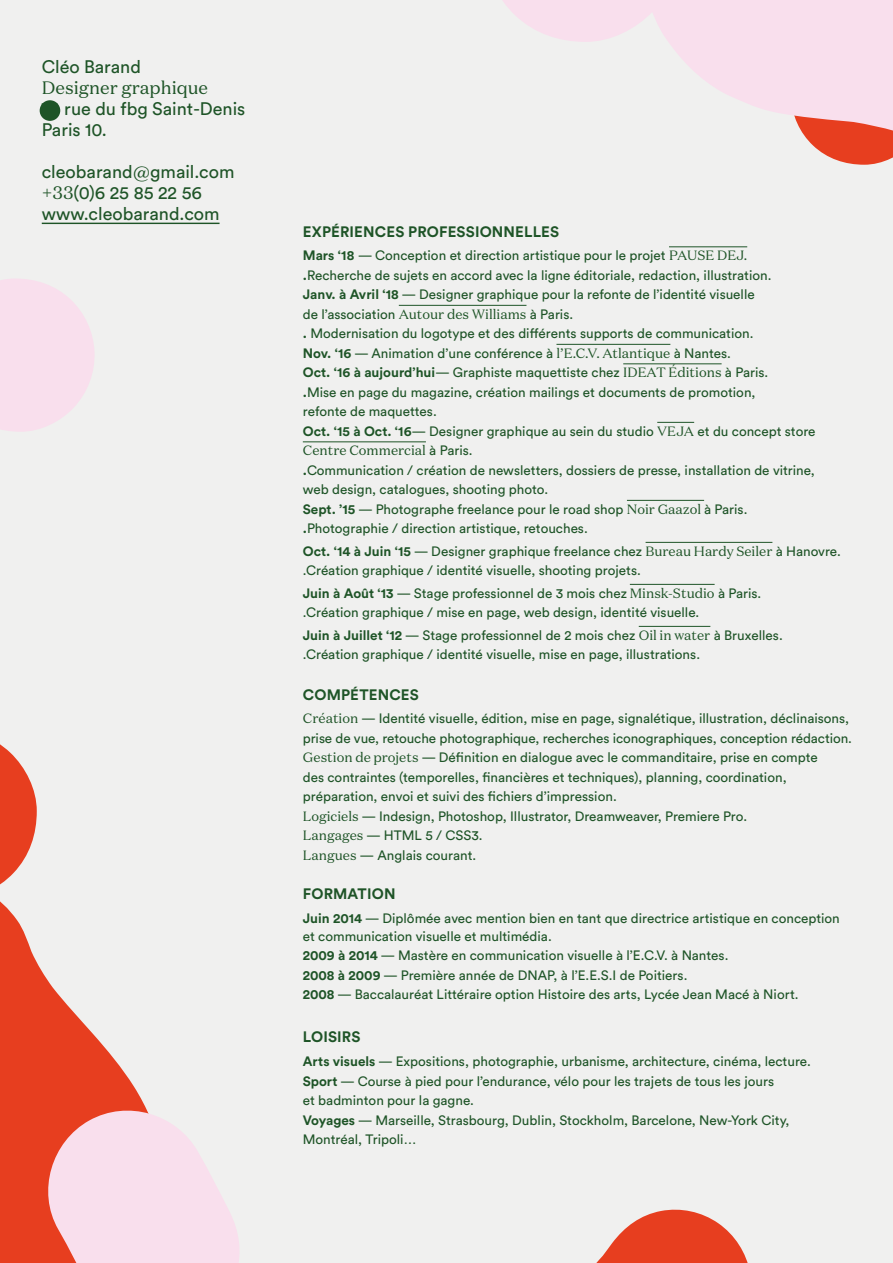
<style>
.page{position:relative;width:893px;height:1263px;background:#f0f0ef}
.page>*{position:absolute;margin:0;border:0;box-sizing:border-box;transform-origin:0 0}
.t1{font:18px/21px "Circular Std";color:#1e5427}
.t2{font:18px "Domaine Text";color:#1e5427}
.t3{font:700 15px "Circular Std";letter-spacing:.01em;color:#1e5427}
.t4{font:13.5px/19.5px "Circular Std";color:#1e5427}
.t5{font:13.5px "Domaine Text";color:#1e5427}
.s1{font-family:"Domaine Text"}
.s2{font-weight:700}
.s3{font-family:"Circular Std"}
</style>
<div class="page">
<hr style="left:42px;top:223px;width:178px;height:1px;background:#1e5427">
<hr style="left:669px;top:246px;width:78px;height:1px;background:#1e5427">
<hr style="left:399px;top:305px;width:127px;height:1px;background:#1e5427">
<hr style="left:556px;top:344px;width:114px;height:1px;background:#1e5427">
<hr style="left:623px;top:363px;width:99px;height:1px;background:#1e5427">
<hr style="left:657px;top:422px;width:37px;height:1px;background:#1e5427">
<hr style="left:303px;top:441px;width:123px;height:1px;background:#1e5427">
<hr style="left:627px;top:500px;width:77px;height:1px;background:#1e5427">
<hr style="left:646px;top:542px;width:126px;height:1px;background:#1e5427">
<hr style="left:630px;top:584px;width:85px;height:1px;background:#1e5427">
<hr style="left:639px;top:626px;width:71px;height:1px;background:#1e5427">
<svg style="left:0;top:744px;width:142px;height:519px"></svg>
<svg style="left:37px;top:1099px;width:202px;height:164px"></svg>
<svg style="left:0;top:279px;width:95px;height:153px"></svg>
<svg style="left:503px;top:0;width:134px;height:42px"></svg>
<svg style="left:637px;top:0;width:256px;height:165px;fill:#f9dfed"></svg>
<svg style="left:596px;top:1209px;width:152px;height:54px"></svg>
<div style="left:40px;top:100px;width:20px;height:21px;background:#1e5427;border-radius:50%"></div>
<h1 class="t1" style="left:42px;top:56px;width:101px">Cléo Barand</h1>
<h1 class="t2" style="left:42px;top:76px;width:168px">Designer graphique</h1>
<h1 class="t1" style="left:42px;top:98px;width:205px">74 rue du fbg Saint-Denis<br>Paris 10.</h1>
<h1 class="t1" style="left:42px;top:161px;width:194px">cleobarand<span class="s1">@</span>gmail.com <span class="s1">+33</span>(0)6 25 85 22 56 www.cleobarand.com</h1>
<p class="t3" style="left:303px;top:222px;width:258px">EXPÉRIENCES PROFESSIONNELLES</p>
<p class="t4" style="left:303px;top:246px;width:514px"><span class="s2">Mars ‘18</span> — Conception et direction artistique pour le projet <span class="s1">PAUSE DEJ. </span><span class="s2">.</span>Recherche de sujets en accord avec la ligne éditoriale, redaction, illustration.<br><span class="s2">Janv. à Avril ‘18</span> — Designer graphique pour la refonte de l’identité visuelle<br>de l’association <span class="s1">Autour des Williams</span> à Paris.<br><span class="s2">.</span> Modernisation du logotype et des différents supports de communication.<br><span class="s2">Nov. ‘16</span> — Animation d’une conférence à <span class="s1">l’E.C.V. Atlantique</span> à Nantes.<br><span class="s2">Oct. ‘16 à aujourd’hui</span>— Graphiste maquettiste chez <span class="s1">IDEAT Éditions</span> à Paris.<br><span class="s2">.</span>Mise en page du magazine, création mailings et documents de promotion,<br>refonte de maquettes.<br><span class="s2">Oct. ‘15 à Oct. ‘16</span>— Designer graphique au sein du studio <span class="s1">VEJA</span> et du concept store</p>
<p class="t5" style="left:303px;top:442px;width:171px">Centre Commercial <span class="s3">à Paris.</span></p>
<p class="t4" style="left:303px;top:460px;width:514px"><span class="s2">.</span>Communication / création de newsletters, dossiers de presse, installation de vitrine, web design, catalogues, shooting photo.<br><span class="s2">Sept. ’15</span> — Photographe freelance pour le road shop <span class="s1">Noir Gaazol</span> à Paris. <span class="s2">.</span>Photographie / direction artistique, retouches.</p>
<p class="t4" style="left:303px;top:541px;width:539px"><span class="s2">Oct. ‘14 à Juin ‘15</span> — Designer graphique freelance chez <span class="s1">Bureau Hardy Seiler</span> à Hanovre. .Création graphique / identité visuelle, shooting projets.</p>
<p class="t4" style="left:303px;top:583px;width:460px"><span class="s2">Juin à Août ‘13</span> — Stage professionnel de 3 mois chez <span class="s1">Minsk-Studio</span> à Paris. .Création graphique / mise en page, web design, identité visuelle.</p>
<p class="t4" style="left:303px;top:625px;width:481px"><span class="s2">Juin à Juillet ‘12</span> — Stage professionnel de 2 mois chez <span class="s1">Oil in water</span> à Bruxelles. .Création graphique / identité visuelle, mise en page, illustrations.</p>
<p class="t3" style="left:303px;top:684px;width:117px">COMPÉTENCES</p>
<p class="t4" style="left:303px;top:709px;width:551px"><span class="s1">Création</span> — Identité visuelle, édition, mise en page, signalétique, illustration, déclinaisons, prise de vue, retouche photographique, recherches iconographiques, conception rédaction.<br><span class="s1">Gestion de projets</span> — Définition en dialogue avec le commanditaire, prise en compte<br>des contraintes (temporelles, financières et techniques), planning, coordination, préparation, envoi et suivi des fichiers d’impression.<br><span class="s1">Logiciels</span> — Indesign, Photoshop, Illustrator, Dreamweaver, Premiere Pro.<br><span class="s1">Langages</span> — HTML 5 / CSS3.<br><span class="s1">Langues</span> — Anglais courant.</p>
<p class="t3" style="left:303px;top:884px;width:94px">FORMATION</p>
<p class="t4" style="left:303px;top:909px;width:539px;line-height:18px"><span class="s2">Juin 2014</span> — Diplômée avec mention bien en tant que directrice artistique en conception et communication visuelle et multimédia.</p>
<p class="t4" style="left:303px;top:945px;width:497px"><span class="s2">2009 à 2014</span> — Mastère en communication visuelle à l’E.C.V. à Nantes.<br><span class="s2">2008 à 2009</span> — Première année de DNAP, à l’E.E.S.I de Poitiers.<br><span class="s2">2008</span> — Baccalauréat Littéraire option Histoire des arts, Lycée Jean Macé à Niort.</p>
<p class="t3" style="left:303px;top:1027px;width:59px">LOISIRS</p>
<p class="t4" style="left:303px;top:1051px;width:509px"><span class="s2">Arts visuels</span> — Expositions, photographie, urbanisme, architecture, cinéma, lecture.<br><span class="s2">Sport</span> — Course à pied pour l’endurance, vélo pour les trajets de tous les jours<br>et badminton pour la gagne.<br><span class="s2">Voyages</span> — Marseille, Strasbourg, Dublin, Stockholm, Barcelone, New-York City, Montréal, Tripoli…</p>
</div>
